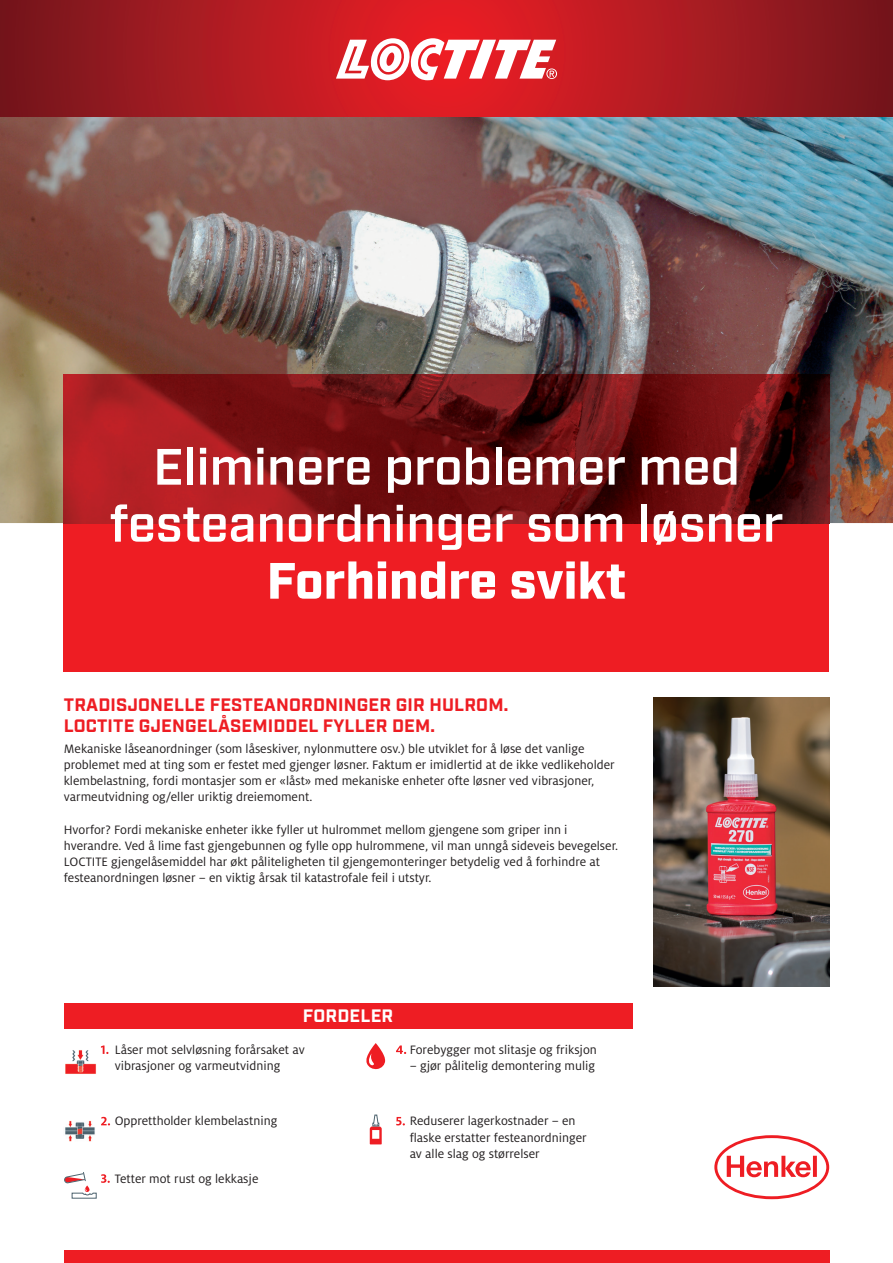
<style>
.page{position:relative;width:893px;height:1263px;background:#fff}
.page>*{position:absolute;margin:0;border:0;box-sizing:border-box;transform-origin:0 0}
.Headline_Produkt{font:600 51px/57px "Industry";color:#fff;text-align:center}
.Headline{font:900 51px "Industry";color:#fff}
.Subline_12pt{font:700 18px/21.6px "Industry";letter-spacing:.01em;color:#ee1d23}
.Subline_12pt_zentrie{font:700 18px "Industry";letter-spacing:.01em;color:#fff}
.Copy{font:13.5px/16.2px "Henkel Milo";color:#231f20}
</style>
<div class="page">
<img style="left:0;top:117px;width:893px;height:406px">
<svg style="left:0;top:0;width:893px;height:117px;background:#ab1a21"></svg>
<svg style="left:336px;top:38px;width:221px;height:42px"></svg>
<div style="left:64px;top:523px;width:765px;height:149px;background:#ee1d23"></div>
<img style="left:64px;top:374px;width:765px;height:149px">
<svg style="left:714px;top:1135px;width:115px;height:64px"></svg>
<div style="left:64px;top:1250px;width:765px;height:13px;background:#ee1d23"></div>
<img style="left:654px;top:697px;width:175px;height:289px">
<div style="left:64px;top:1003px;width:568px;height:26px;background:#ee1d23"></div>
<img style="left:65px;top:1047px;width:36px;height:27px">
<svg style="left:101px;top:1045px;width:7px;height:9px"></svg>
<svg style="left:101px;top:1117px;width:9px;height:8px"></svg>
<img style="left:65px;top:1120px;width:30px;height:22px">
<svg style="left:64px;top:1172px;width:46px;height:27px"></svg>
<svg style="left:396px;top:1045px;width:10px;height:9px"></svg>
<svg style="left:366px;top:1043px;width:19px;height:27px"></svg>
<svg style="left:396px;top:1117px;width:9px;height:8px"></svg>
<svg style="left:370px;top:1114px;width:12px;height:30px"></svg>
<p class="Headline_Produkt" style="left:109px;top:441px;width:676px">Eliminere problemer med festeanordninger som løsner</p>
<p class="Headline" style="left:267px;top:550px;width:361px">Forhindre svikt</p>
<p class="Subline_12pt" style="left:64px;top:694px;width:446px">TRADISJONELLE FESTEANORDNINGER GIR HULROM.<br>LOCTITE GJENGELÅSEMIDDEL FYLLER DEM.</p>
<p class="Copy" style="left:64px;top:740px;width:552px">Mekaniske låseanordninger (som låseskiver, nylonmuttere osv.) ble utviklet for å løse det vanlige problemet med at ting som er festet med gjenger løsner. Faktum er imidlertid at de ikke vedlikeholder klembelastning, fordi montasjer som er «låst» med mekaniske enheter ofte løsner ved vibrasjoner, varmeutvidning og/eller uriktig dreiemoment.</p>
<p class="Copy" style="left:64px;top:821px;width:556px">Hvorfor? Fordi mekaniske enheter ikke fyller ut hulrommet mellom gjengene som griper inn i hverandre. Ved å lime fast gjengebunnen og fylle opp hulrommene, vil man unngå sideveis bevegelser.<br>LOCTITE gjengelåsemiddel har økt påliteligheten til gjengemonteringer betydelig ved å forhindre at festeanordningen løsner – en viktig årsak til katastrofale feil i utstyr.</p>
<p class="Subline_12pt_zentrie" style="left:303px;top:1005px;width:92px">FORDELER</p>
<p class="Copy" style="left:115px;top:1042px;width:192px">Låser mot selvløsning forårsaket av vibrasjoner og varmeutvidning</p>
<p class="Copy" style="left:410px;top:1042px;width:189px">Forebygger mot slitasje og friksjon</p>
<p class="Copy" style="left:410px;top:1058px;width:187px">– gjør pålitelig demontering mulig</p>
<p class="Copy" style="left:115px;top:1113px;width:164px">Opprettholder klembelastning</p>
<p class="Copy" style="left:410px;top:1113px;width:179px">Reduserer lagerkostnader – en flaske erstatter festeanordninger av alle slag og størrelser</p>
<p class="Copy" style="left:115px;top:1170px;width:145px">Tetter mot rust og lekkasje</p>
</div>
